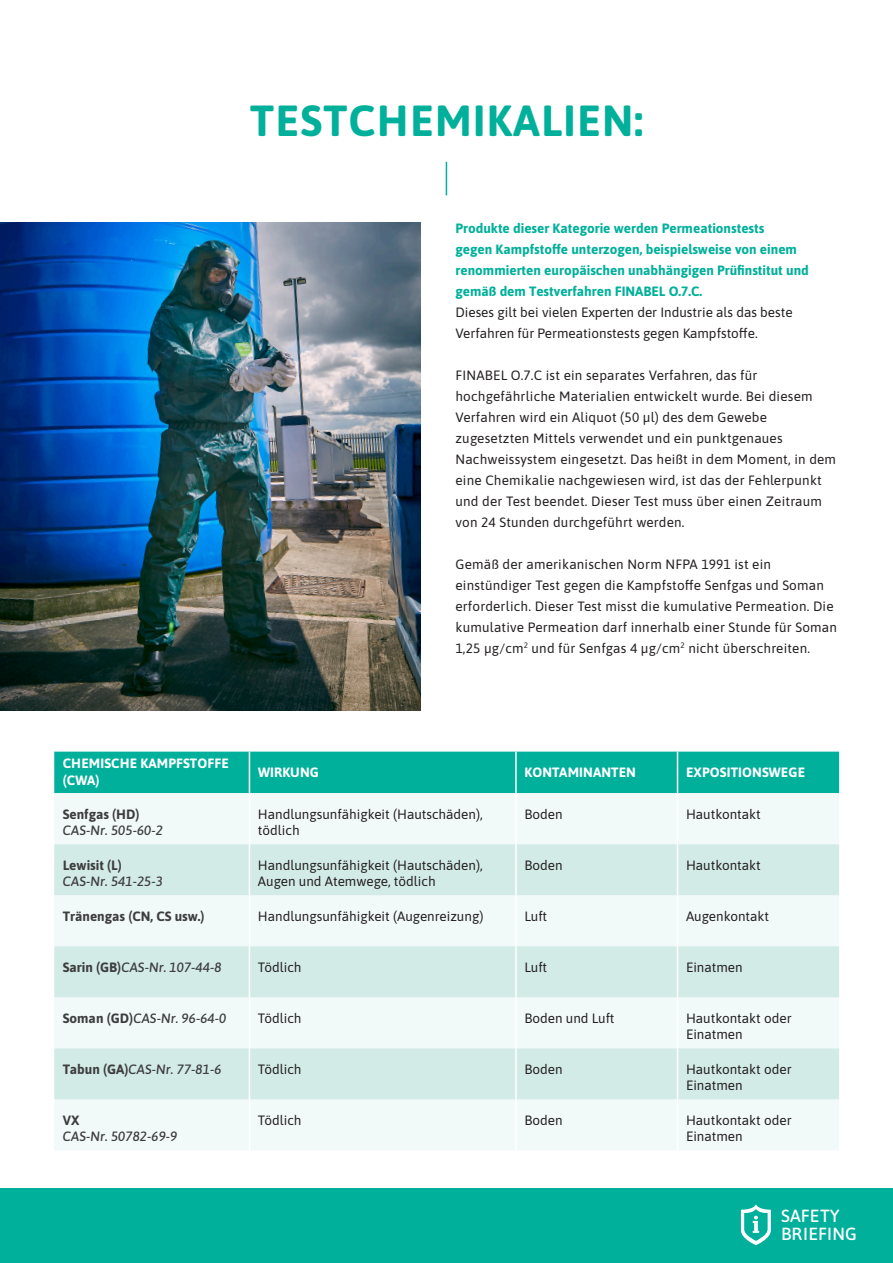
<style>
.page{position:relative;width:893px;height:1263px;background:#fff}
.page>*{position:absolute;margin:0;border:0;box-sizing:border-box;transform-origin:0 0}
.H1_Title_29_29{font:700 43.5px "Asap";letter-spacing:.03em;color:#00b09b}
.t1{font:500 17.55px/17.5px "Asap";letter-spacing:.01em;color:#fff}
.Content_Text_9_12{font:13.5px/21px "Asap";letter-spacing:.015em;color:#231f20}
.Absatzformat_1{font:13.5px/16.2px "Asap";color:#231f20}
.Content_Text_9_12-2{font:700 13.5px/21px "Asap";color:#00b09b}
.Absatzformat_1-2{font:italic 500 13.5px/16.2px "Asap";color:#3e3e3f}
.Absatzformat_1-3{font:700 13.5px/16.2px "Asap";letter-spacing:.01em;color:#fff}
.Absatzformat_1-4{font:700 13.5px "Asap";color:#3e3e3f}
.s1{font-weight:700;font-style:normal}
</style>
<div class="page">
<hr style="left:446px;top:162px;width:1px;height:33px;background:#00b09b">
<div style="left:54px;top:752px;width:785px;height:41px;background:#00b09b"></div>
<div style="left:54px;top:793px;width:785px;height:357px;background:#f2faf9"></div>
<svg style="left:54px;top:844px;width:785px;height:255px;fill:#d3ebe7"></svg>
<hr style="left:249px;top:752px;width:1px;height:41px;background:#fff">
<hr style="left:515px;top:752px;width:2px;height:41px;background:#fff">
<hr style="left:677px;top:752px;width:1px;height:41px;background:#fff">
<hr style="left:249px;top:793px;width:1px;height:51px;background:#fff">
<hr style="left:515px;top:793px;width:2px;height:51px;background:#fff">
<hr style="left:677px;top:793px;width:1px;height:51px;background:#fff">
<hr style="left:249px;top:844px;width:1px;height:51px;background:#fff">
<hr style="left:515px;top:844px;width:2px;height:51px;background:#fff">
<hr style="left:677px;top:844px;width:1px;height:51px;background:#fff">
<hr style="left:249px;top:895px;width:1px;height:51px;background:#fff">
<hr style="left:515px;top:895px;width:2px;height:51px;background:#fff">
<hr style="left:677px;top:895px;width:1px;height:51px;background:#fff">
<hr style="left:249px;top:946px;width:1px;height:51px;background:#fff">
<hr style="left:515px;top:946px;width:2px;height:51px;background:#fff">
<hr style="left:677px;top:946px;width:1px;height:51px;background:#fff">
<hr style="left:249px;top:997px;width:1px;height:51px;background:#fff">
<hr style="left:515px;top:997px;width:2px;height:51px;background:#fff">
<hr style="left:677px;top:997px;width:1px;height:51px;background:#fff">
<hr style="left:249px;top:1048px;width:1px;height:51px;background:#fff">
<hr style="left:515px;top:1048px;width:2px;height:51px;background:#fff">
<hr style="left:677px;top:1048px;width:1px;height:51px;background:#fff">
<hr style="left:249px;top:1099px;width:1px;height:51px;background:#fff">
<hr style="left:515px;top:1099px;width:2px;height:51px;background:#fff">
<hr style="left:677px;top:1099px;width:1px;height:51px;background:#fff">
<img style="left:0;top:223px;width:421px;height:487px">
<div style="left:0;top:1188px;width:893px;height:75px;background:#00b09b"></div>
<svg style="left:741px;top:1205px;width:30px;height:40px"></svg>
<p class="H1_Title_29_29" style="left:250px;top:90px;width:394px">TESTCHEMIKALIEN:</p>
<p class="Content_Text_9_12-2" style="left:455px;top:217px;width:355px">Produkte dieser Kategorie werden Permeationstests<br>gegen Kampfstoffe unterzogen, beispielsweise von einem renommierten europäischen unabhängigen Prüfinstitut und gemäß dem Testverfahren FINABEL O.7.C.</p>
<p class="Content_Text_9_12" style="left:455px;top:301px;width:339px">Dieses gilt bei vielen Experten der Industrie als das beste<br>Verfahren für Permeationstests gegen Kampfstoffe.</p>
<p class="Content_Text_9_12" style="left:455px;top:364px;width:382px">FINABEL O.7.C ist ein separates Verfahren, das für hochgefährliche Materialien entwickelt wurde. Bei diesem Verfahren wird ein Aliquot (50 µl) des dem Gewebe zugesetzten Mittels verwendet und ein punktgenaues Nachweissystem eingesetzt. Das heißt in dem Moment, in dem eine Chemikalie nachgewiesen wird, ist das der Fehlerpunkt und der Test beendet. Dieser Test muss über einen Zeitraum von 24 Stunden durchgeführt werden.</p>
<p class="Content_Text_9_12" style="left:455px;top:553px;width:383px">Gemäß der amerikanischen Norm NFPA 1991 ist ein einstündiger Test gegen die Kampfstoffe Senfgas und Soman erforderlich. Dieser Test misst die kumulative Permeation. Die kumulative Permeation darf innerhalb einer Stunde für Soman 1,25 μg/cm<sup>2</sup> und für Senfgas 4 μg/cm<sup>2</sup> nicht überschreiten.</p>
<p class="Absatzformat_1-3" style="left:63px;top:755px;width:167px">CHEMISCHE KAMPFSTOFFE (CWA)</p>
<p class="Absatzformat_1-3" style="left:258px;top:763px;width:62px">WIRKUNG</p>
<p class="Absatzformat_1-3" style="left:524px;top:763px;width:113px">KONTAMINANTEN</p>
<p class="Absatzformat_1-3" style="left:686px;top:763px;width:120px">EXPOSITIONSWEGE</p>
<p class="Absatzformat_1-2" style="left:63px;top:805px;width:102px"><span class="s1">Senfgas (HD)<br></span>CAS-Nr. 505-60-2</p>
<p class="Absatzformat_1" style="left:258px;top:805px;width:226px">Handlungsunfähigkeit (Hautschäden), tödlich</p>
<p class="Absatzformat_1" style="left:524px;top:805px;width:40px">Boden</p>
<p class="Absatzformat_1" style="left:686px;top:805px;width:76px">Hautkontakt</p>
<p class="Absatzformat_1-2" style="left:63px;top:856px;width:102px"><span class="s1">Lewisit (L)<br></span>CAS-Nr. 541-25-3</p>
<p class="Absatzformat_1" style="left:258px;top:856px;width:226px">Handlungsunfähigkeit (Hautschäden),<br>Augen und Atemwege, tödlich</p>
<p class="Absatzformat_1" style="left:524px;top:856px;width:40px">Boden</p>
<p class="Absatzformat_1" style="left:686px;top:856px;width:76px">Hautkontakt</p>
<p class="Absatzformat_1-4" style="left:63px;top:906px;width:143px">Tränengas (CN, CS usw.)</p>
<p class="Absatzformat_1" style="left:258px;top:907px;width:227px">Handlungsunfähigkeit (Augenreizung)</p>
<p class="Absatzformat_1" style="left:524px;top:907px;width:24px">Luft</p>
<p class="Absatzformat_1" style="left:686px;top:907px;width:85px">Augenkontakt</p>
<p class="Absatzformat_1-2" style="left:63px;top:958px;width:160px"><span class="s1">Sarin (GB)</span>CAS-Nr. 107-44-8</p>
<p class="Absatzformat_1" style="left:258px;top:958px;width:45px">Tödlich</p>
<p class="Absatzformat_1" style="left:524px;top:958px;width:24px">Luft</p>
<p class="Absatzformat_1" style="left:686px;top:958px;width:58px">Einatmen</p>
<p class="Absatzformat_1-2" style="left:63px;top:1009px;width:165px"><span class="s1">Soman (GD)</span>CAS-Nr. 96-64-0</p>
<p class="Absatzformat_1" style="left:258px;top:1009px;width:45px">Tödlich</p>
<p class="Absatzformat_1" style="left:524px;top:1009px;width:92px">Boden und Luft</p>
<p class="Absatzformat_1" style="left:686px;top:1009px;width:107px">Hautkontakt oder<br>Einatmen</p>
<p class="Absatzformat_1-2" style="left:63px;top:1060px;width:160px"><span class="s1">Tabun (GA)</span>CAS-Nr. 77-81-6</p>
<p class="Absatzformat_1" style="left:258px;top:1060px;width:45px">Tödlich</p>
<p class="Absatzformat_1" style="left:524px;top:1060px;width:40px">Boden</p>
<p class="Absatzformat_1" style="left:686px;top:1060px;width:107px">Hautkontakt oder<br>Einatmen</p>
<p class="Absatzformat_1-4" style="left:63px;top:1110px;width:18px">VX</p>
<p class="Absatzformat_1-2" style="left:63px;top:1127px;width:116px">CAS-Nr. 50782-69-9</p>
<p class="Absatzformat_1" style="left:258px;top:1111px;width:45px">Tödlich</p>
<p class="Absatzformat_1" style="left:524px;top:1111px;width:40px">Boden</p>
<p class="Absatzformat_1" style="left:686px;top:1111px;width:107px">Hautkontakt oder<br>Einatmen</p>
<p class="t1" style="left:781px;top:1206px;width:77px">SAFETY<br>BRIEFING</p>
</div>
